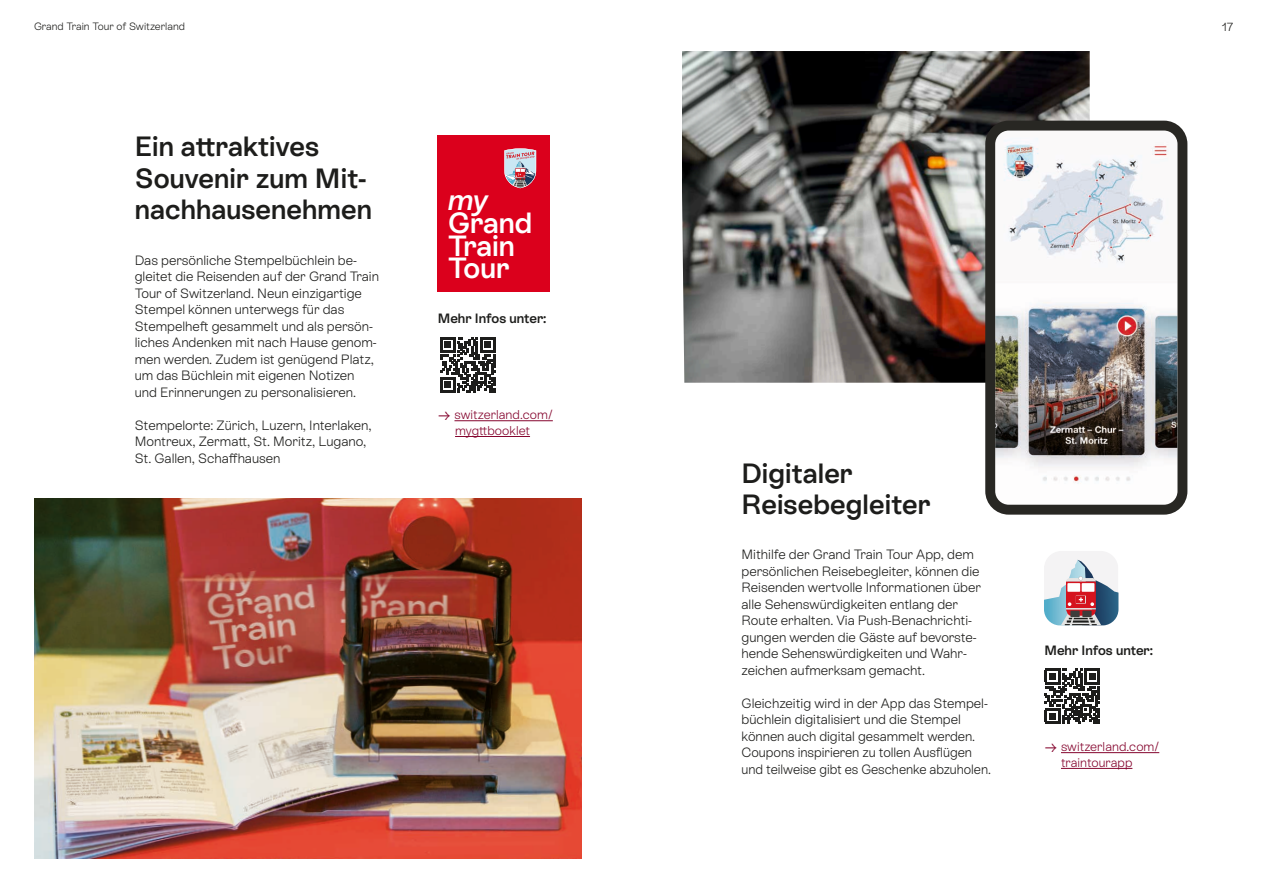
<style>
.page{position:relative;width:1263px;height:893px;background:#fff}
.page>*{position:absolute;margin:0;border:0;box-sizing:border-box;transform-origin:0 0}
.t1{font:600 29.25px/22.5px "ST Allegra";color:#fff}
.t2{font:italic 600 29.25px "ST Allegra";color:#fff}
.t3{font:600 27.9px/31.3px "ST Allegra";letter-spacing:.005em;color:#1d1d1b}
.t4{font:300 13.5px/16.5px "ST Allegra";color:#1d1d1b}
.t5{font:600 13.5px "ST Allegra";color:#1d1d1b}
.t6{font:300 12.75px/15.8px "ST Allegra";letter-spacing:.005em;color:#85052e}
.t7{font:300 11.7px "ST Allegra";color:#1d1d1b}
.t8{font:300 10.65px "ST Allegra";color:#1d1d1b}
.s1{font-size:16.5px}
</style>
<div class="page">
<img style="left:34px;top:499px;width:547px;height:360px">
<div style="left:437px;top:135px;width:112px;height:157px;background:#db001c"></div>
<svg style="left:504px;top:148px;width:32px;height:40px"></svg>
<img style="left:682px;top:51px;width:408px;height:332px">
<img style="left:996px;top:132px;width:180px;height:372px">
<div style="left:985px;top:121px;width:202px;height:394px;border:10px solid #282723;border-radius:19px"></div>
<svg style="left:1044px;top:551px;width:74px;height:74px"></svg>
<hr style="left:1061px;top:752px;width:98px;height:1px;background:#85052e">
<hr style="left:1061px;top:768px;width:71px;height:1px;background:#85052e">
<hr style="left:454px;top:420px;width:99px;height:1px;background:#85052e">
<hr style="left:455px;top:436px;width:75px;height:1px;background:#85052e">
<svg style="left:440px;top:337px;width:55px;height:55px"></svg>
<div style="left:445px;top:381px;width:6px;height:7px;background:#1d1d1b"></div>
<svg style="left:1045px;top:669px;width:55px;height:55px"></svg>
<div style="left:1049px;top:713px;width:7px;height:6px;background:#1d1d1b"></div>
<p class="t8" style="left:34px;top:20px;width:152px">Grand Train Tour of Switzerland</p>
<p class="t7" style="left:1222px;top:19px;width:13px">17</p>
<h2 class="t3" style="left:135px;top:130px;width:239px">Ein attraktives<br>Souvenir zum Mit&shy;nachhausenehmen</h2>
<p class="t4" style="left:135px;top:251px;width:246px">Das persönliche Stempelbüchlein be&shy;gleitet die Reisenden auf der Grand Train Tour of Switzerland. Neun einzigartige Stempel können unterwegs für das Stempelheft gesammelt und als persön&shy;liches Andenken mit nach Hause genom&shy;men werden. Zudem ist genügend Platz, um das Büchlein mit eigenen Notizen und Erinnerungen zu personalisieren.</p>
<p class="t4" style="left:135px;top:416px;width:239px">Stempelorte: Zürich, Luzern, Interlaken,<br>Montreux, Zermatt, St. Moritz, Lugano,<br>St. Gallen, Schaffhausen</p>
<h1 class="t2" style="left:448px;top:181px;width:41px">my</h1>
<h1 class="t1" style="left:448px;top:210px;width:86px">Grand<br>Train<br>Tour</h1>
<p class="t5" style="left:438px;top:309px;width:110px">Mehr Infos unter:</p>
<p class="t6" style="left:438px;top:406px;width:116px;text-align:center"><span class="s1">→</span> switzerland.com/ mygttbooklet</p>
<h2 class="t3" style="left:741px;top:456px;width:191px">Digitaler<br>Reisebegleiter</h2>
<p class="t4" style="left:741px;top:546px;width:241px">Mithilfe der Grand Train Tour App, dem persönlichen Reisebegleiter, können die Reisenden wertvolle Informationen über alle Sehenswürdigkeiten entlang der Route erhalten. Via Push-Benachrichti&shy;gungen werden die Gäste auf bevorste&shy;hende Sehenswürdigkeiten und Wahr&shy;zeichen aufmerksam gemacht.</p>
<p class="t4" style="left:741px;top:694px;width:251px">Gleichzeitig wird in der App das Stempel&shy;büchlein digitalisiert und die Stempel können auch digital gesammelt werden.<br>Coupons inspirieren zu tollen Ausflügen und teilweise gibt es Geschenke abzuholen.</p>
<p class="t5" style="left:1044px;top:641px;width:110px">Mehr Infos unter:</p>
<p class="t6" style="left:1061px;top:738px;width:100px;text-indent:-16px"><span class="s1">→</span> switzerland.com/ traintourapp</p>
</div>
